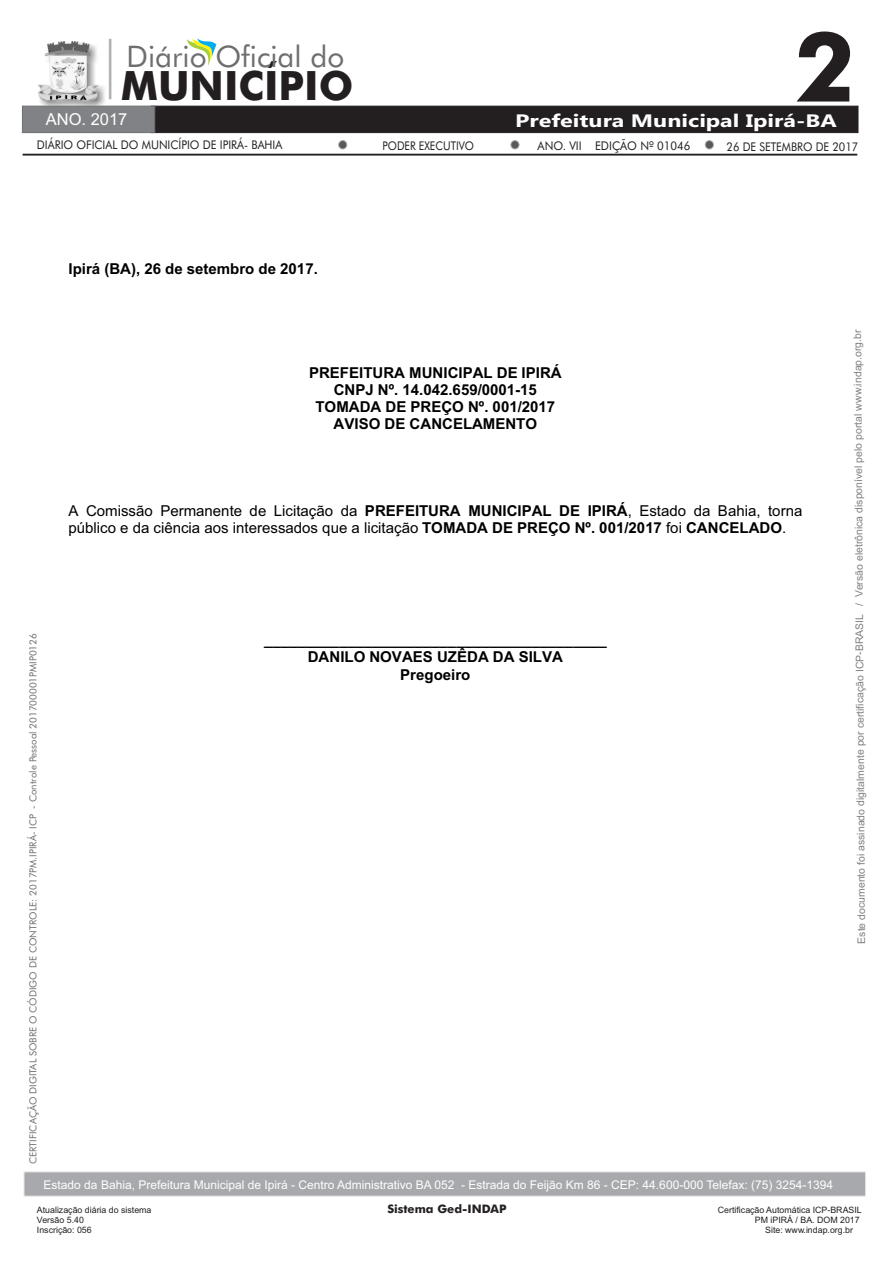
<style>
.page{position:relative;width:893px;height:1263px;background:#fff}
.page>*{position:absolute;margin:0;border:0;box-sizing:border-box;transform-origin:0 0}
.t1{font:700 96.9px "Futura BT";color:#231f20}
.t2{font:700 40.5px "Futura BT";color:#231f20}
.t3{font:29.7px "Futura BT";color:#6d6e70}
.t4{font:700 18px "Gadugi";color:#fff;scale:1.3 1}
.t5{font:16.5px "Arial";color:#fff}
.t6{font:700 15px/17.2px "Arial";color:#000;text-align:center}
.t7{font:15px/17.2px "Arial";color:#000}
.t8{font:12px "Arial";color:#fff}
.t9{font:12px "Futura BT";color:#231f20;scale:.92 1}
.t10{font:12px "Futura BT";color:#231f20;scale:.94 1}
.t11{font:12px "Futura BT";color:#231f20;scale:.91 1}
.t12{font:12px "Futura BT";color:#231f20;scale:.88 1}
.t13{font:700 11.7px "Futura BT";color:#231f20}
.t14{font:10.5px "Arial";letter-spacing:-.005em;color:#818181}
.t15{font:9.75px "Futura BT";color:#6d6e70}
.t16{font:8.85px "Arial";color:#231f20}
.s1{font-weight:700}
</style>
<div class="page">
<img style="left:37px;top:42px;width:71px;height:64px">
<svg style="left:187px;top:38px;width:29px;height:28px"></svg>
<svg style="left:23px;top:154px;width:834px;height:1px"></svg>
<svg style="left:109px;top:39px;width:2px;height:60px"></svg>
<svg style="left:22px;top:106px;width:836px;height:27px;background:#322f30"></svg>
<div style="left:338px;top:140px;width:9px;height:9px;background:#58595b;border:1px solid #b3b3b3;border-radius:50%"></div>
<div style="left:511px;top:140px;width:8px;height:9px;background:#58595b;border:1px solid #b3b3b3;border-radius:50%"></div>
<div style="left:705px;top:140px;width:9px;height:9px;background:#58595b;border:1px solid #b3b3b3;border-radius:50%"></div>
<svg style="left:24px;top:1171px;width:842px;height:25px;background:#abadb0"></svg>
<h3 class="t3" style="left:126px;top:44px;width:219px">Diário Oficial do</h3>
<h2 class="t2" style="left:121px;top:69px;width:234px">MUNICÍPIO</h2>
<h1 class="t1" style="left:795px;top:28px;width:62px">2</h1>
<p class="t5" style="left:46px;top:113px;width:83px">ANO. 2017</p>
<p class="t4" style="left:515px;top:114px;width:249px">Prefeitura Municipal Ipirá-BA</p>
<p class="t9" style="left:37px;top:140px;width:268px">DIÁRIO OFICIAL DO MUNICÍPIO DE IPIRÁ- BAHIA</p>
<p class="t12" style="left:382px;top:141px;width:105px">PODER EXECUTIVO</p>
<p class="t10" style="left:538px;top:141px;width:164px">ANO. VII EDIÇÃO Nº 01046</p>
<p class="t11" style="left:727px;top:142px;width:146px">26 DE SETEMBRO DE 2017</p>
<p class="t6" style="left:68px;top:262px;width:251px">Ipirá (BA), 26 de setembro de 2017.</p>
<p class="t6" style="left:309px;top:365px;width:254px">PREFEITURA MUNICIPAL DE IPIRÁ<br>CNPJ Nº. 14.042.659/0001-15<br>TOMADA DE PREÇO Nº. 001/2017<br>AVISO DE CANCELAMENTO</p>
<p class="t7" style="left:68px;top:503px;width:735px">A Comissão Permanente de Licitação da <span class="s1">PREFEITURA MUNICIPAL DE IPIRÁ</span>, Estado da Bahia, torna público e da ciência aos interessados que a licitação <span class="s1">TOMADA DE PREÇO Nº. 001/2017</span> foi <span class="s1">CANCELADO</span>.</p>
<p class="t15" style="left:29px;top:1164px;width:532px;rotate:-90deg">CERTIFICAÇÃO DIGITAL SOBRE O CÓDIGO DE CONTROLE: 2017PM.IPIRÁ- ICP - Controle Pessoal 201700001PMIP0126</p>
<p class="t6" style="left:264px;top:632px;width:344px">_________________________________________<br>DANILO NOVAES UZÊDA DA SILVA<br>Pregoeiro</p>
<p class="t8" style="left:44px;top:1181px;width:791px">Estado da Bahia, Prefeitura Municipal de Ipirá - Centro Administrativo BA 052 - Estrada do Feijão Km 86 - CEP: 44.600-000 Telefax: (75) 3254-1394</p>
<p class="t14" style="left:854px;top:605px;width:278px;rotate:-90deg">/ Versão eletrônica disponível pelo portal www.indap.org.br</p>
<p class="t14" style="left:856px;top:944px;width:331px;rotate:-90deg">Este documento foi assinado digitalmente por certificação ICP BRASIL</p>
<p class="t14" style="left:856px;top:655px;width:5px;rotate:-90deg">-</p>
<p class="t16" style="left:37px;top:1206px;width:116px">Atualização diária do sistema</p>
<p class="t13" style="left:387px;top:1204px;width:121px">Sistema Ged-INDAP</p>
<p class="t16" style="left:718px;top:1206px;width:145px">Certificação Automática ICP-BRASIL</p>
<p class="t16" style="left:37px;top:1217px;width:49px">Versão 5.40</p>
<p class="t16" style="left:755px;top:1217px;width:106px">PM iPIRÁ / BA. DOM 2017</p>
<p class="t16" style="left:37px;top:1227px;width:56px">Inscrição: 056</p>
<p class="t16" style="left:765px;top:1227px;width:89px">Site: www.indap.org.br</p>
</div>
